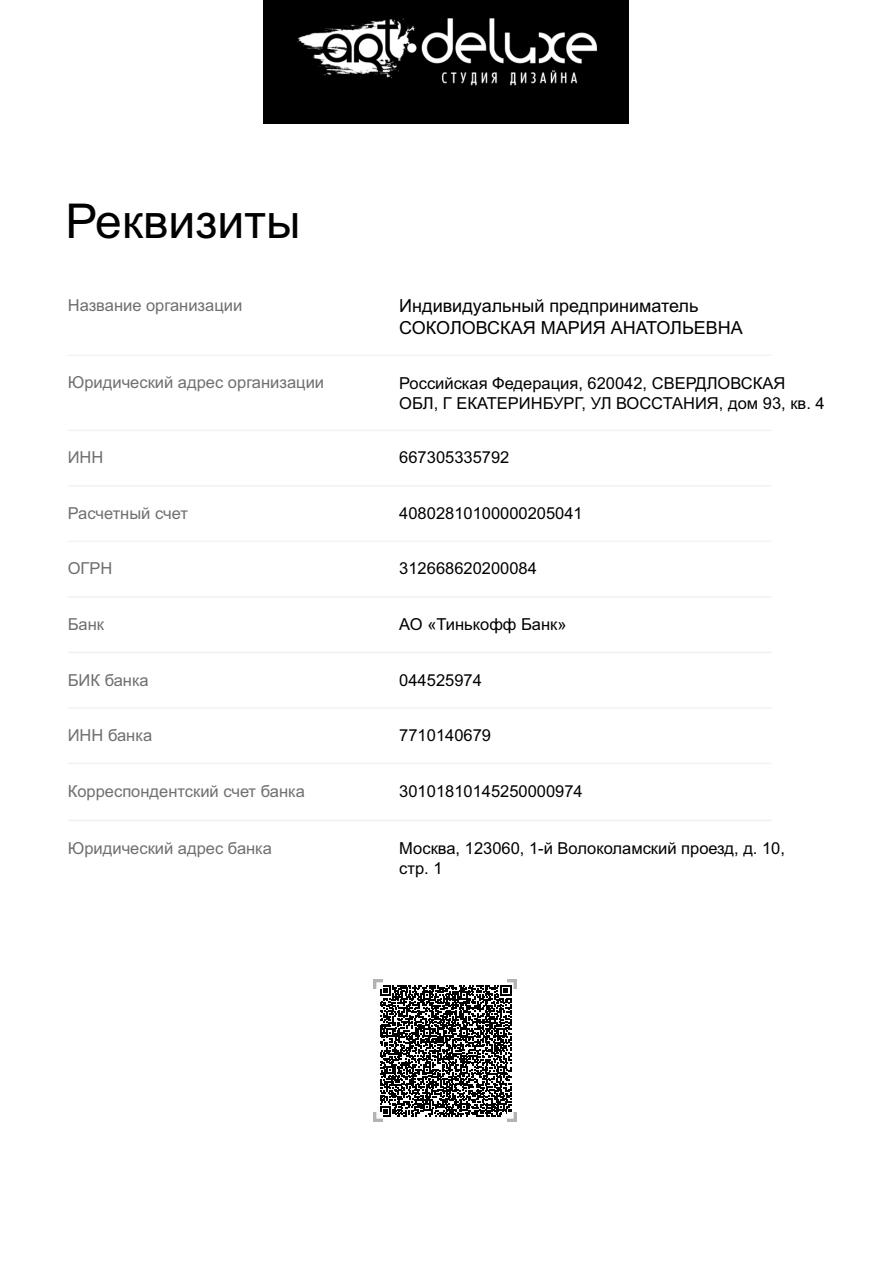
<style>
.page{position:relative;width:893px;height:1263px;background:#fff}
.page>*{position:absolute;margin:0;border:0;box-sizing:border-box;transform-origin:0 0}
.t1{font:48px "Arial";color:#000}
.t2{font:18px/21.6px "Arial";color:#000}
.t3{font:16.5px/19.8px "Arial";color:#000}
.t4{font:16.5px "Arial";color:#706f6f}
</style>
<div class="page">
<hr style="left:68px;top:355px;width:703px;height:1px;background:#f2f2f2">
<hr style="left:68px;top:430px;width:703px;height:1px;background:#f2f2f2">
<hr style="left:68px;top:485px;width:703px;height:2px;background:#f2f2f2">
<hr style="left:68px;top:541px;width:703px;height:1px;background:#f2f2f2">
<hr style="left:68px;top:596px;width:703px;height:2px;background:#f2f2f2">
<hr style="left:68px;top:652px;width:703px;height:1px;background:#f2f2f2">
<hr style="left:68px;top:707px;width:703px;height:2px;background:#f2f2f2">
<hr style="left:68px;top:763px;width:703px;height:1px;background:#f2f2f2">
<hr style="left:68px;top:820px;width:703px;height:1px;background:#f2f2f2">
<svg style="left:374px;top:979px;width:142px;height:143px"></svg>
<img style="left:264px;top:0;width:364px;height:124px">
<h1 class="t1" style="left:65px;top:203px;width:237px">Реквизиты</h1>
<p class="t4" style="left:68px;top:299px;width:176px">Название организации</p>
<p class="t4" style="left:68px;top:376px;width:258px">Юридический адрес организации</p>
<p class="t2" style="left:399px;top:297px;width:345px">Индивидуальный предприниматель<br>СОКОЛОВСКАЯ МАРИЯ АНАТОЛЬЕВНА</p>
<p class="t3" style="left:399px;top:375px;width:427px">Российская Федерация, 620042, СВЕРДЛОВСКАЯ<br>ОБЛ, Г ЕКАТЕРИНБУРГ, УЛ ВОССТАНИЯ, дом 93, кв. 4</p>
<p class="t4" style="left:68px;top:451px;width:37px">ИНН</p>
<p class="t3" style="left:399px;top:449px;width:112px">667305335792</p>
<p class="t4" style="left:68px;top:507px;width:122px">Расчетный счет</p>
<p class="t3" style="left:399px;top:505px;width:185px">40802810100000205041</p>
<p class="t4" style="left:68px;top:562px;width:46px">ОГРН</p>
<p class="t3" style="left:399px;top:560px;width:139px">312668620200084</p>
<p class="t4" style="left:68px;top:618px;width:38px">Банк</p>
<p class="t3" style="left:399px;top:616px;width:169px">АО «Тинькофф Банк»</p>
<p class="t4" style="left:68px;top:673px;width:83px">БИК банка</p>
<p class="t3" style="left:399px;top:671px;width:84px">044525974</p>
<p class="t4" style="left:68px;top:729px;width:86px">ИНН банка</p>
<p class="t3" style="left:399px;top:727px;width:93px">7710140679</p>
<p class="t4" style="left:68px;top:784px;width:239px">Корреспондентский счет банка</p>
<p class="t3" style="left:399px;top:782px;width:185px">30101810145250000974</p>
<p class="t4" style="left:68px;top:841px;width:206px">Юридический адрес банка</p>
<p class="t3" style="left:399px;top:840px;width:387px">Москва, 123060, 1-й Волоколамский проезд, д. 10, стр. 1</p>
</div>
